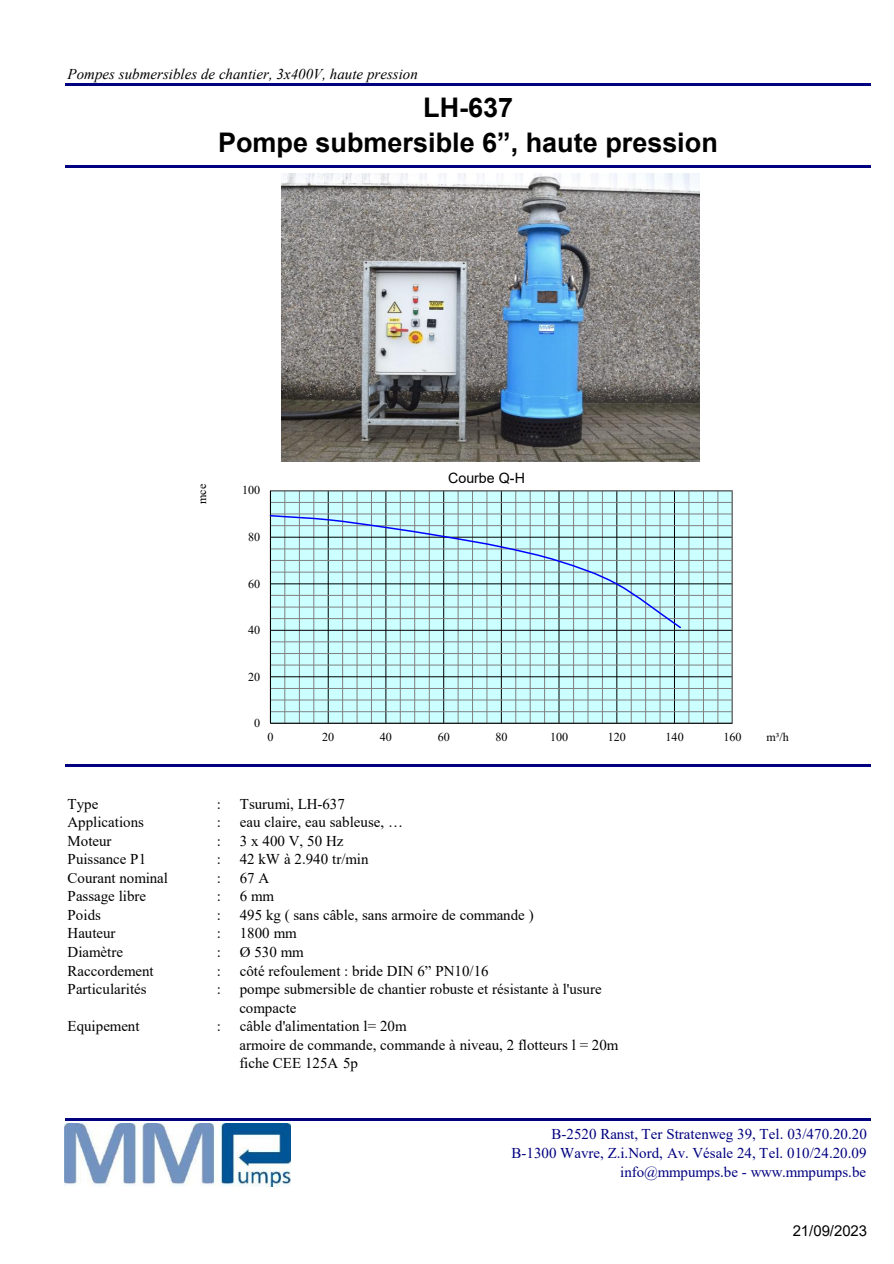
<style>
.page{position:relative;width:894px;height:1264px;background:#fff}
.page>*{position:absolute;margin:0;border:0;box-sizing:border-box;transform-origin:0 0}
.t1{font:700 27px/34.5px "Arial";color:#000;text-align:center}
.t2{font:15px/18.6px "Times New Roman";color:#000}
.t3{font:15px/19.2px "Times New Roman";color:#000080;text-align:right}
.t4{font:italic 15px "Times New Roman";color:#000}
.t5{font:15px "Arial";color:#000}
.t6{font:14.25px "Arial";color:#000}
.t7{font:12px "Times New Roman";letter-spacing:-.005em;color:#000}
</style>
<div class="page">
<hr style="left:65px;top:83px;width:805px;height:3px;background:#000080">
<hr style="left:65px;top:165px;width:805px;height:3px;background:#000080">
<hr style="left:65px;top:764px;width:805px;height:3px;background:#000080">
<hr style="left:65px;top:1118px;width:805px;height:3px;background:#000080">
<div style="left:270px;top:491px;width:462px;height:232px;background:#cff"></div>
<hr style="left:284px;top:491px;width:1px;height:232px;background:#808080">
<hr style="left:299px;top:491px;width:1px;height:232px;background:#808080">
<hr style="left:313px;top:491px;width:1px;height:232px;background:#808080">
<hr style="left:342px;top:491px;width:1px;height:232px;background:#808080">
<hr style="left:356px;top:491px;width:1px;height:232px;background:#808080">
<hr style="left:371px;top:491px;width:1px;height:232px;background:#808080">
<hr style="left:400px;top:491px;width:1px;height:232px;background:#808080">
<hr style="left:414px;top:491px;width:1px;height:232px;background:#808080">
<hr style="left:429px;top:491px;width:1px;height:232px;background:#808080">
<hr style="left:457px;top:491px;width:1px;height:232px;background:#808080">
<hr style="left:472px;top:491px;width:1px;height:232px;background:#808080">
<hr style="left:486px;top:491px;width:1px;height:232px;background:#808080">
<hr style="left:515px;top:491px;width:1px;height:232px;background:#808080">
<hr style="left:529px;top:491px;width:1px;height:232px;background:#808080">
<hr style="left:544px;top:491px;width:1px;height:232px;background:#808080">
<hr style="left:573px;top:491px;width:1px;height:232px;background:#808080">
<hr style="left:587px;top:491px;width:1px;height:232px;background:#808080">
<hr style="left:602px;top:491px;width:1px;height:232px;background:#808080">
<hr style="left:630px;top:491px;width:1px;height:232px;background:#808080">
<hr style="left:645px;top:491px;width:1px;height:232px;background:#808080">
<hr style="left:659px;top:491px;width:1px;height:232px;background:#808080">
<hr style="left:688px;top:491px;width:1px;height:232px;background:#808080">
<hr style="left:703px;top:491px;width:1px;height:232px;background:#808080">
<hr style="left:717px;top:491px;width:1px;height:232px;background:#808080">
<hr style="left:328px;top:491px;width:1px;height:232px;background:#000">
<hr style="left:385px;top:491px;width:1px;height:232px;background:#000">
<hr style="left:443px;top:491px;width:1px;height:232px;background:#000">
<hr style="left:501px;top:491px;width:1px;height:232px;background:#000">
<hr style="left:558px;top:491px;width:1px;height:232px;background:#000">
<hr style="left:616px;top:491px;width:1px;height:232px;background:#000">
<hr style="left:674px;top:491px;width:1px;height:232px;background:#000">
<hr style="left:270px;top:711px;width:462px;height:1px;background:#808080">
<hr style="left:270px;top:699px;width:462px;height:1px;background:#808080">
<hr style="left:270px;top:688px;width:462px;height:1px;background:#808080">
<hr style="left:270px;top:664px;width:462px;height:1px;background:#808080">
<hr style="left:270px;top:653px;width:462px;height:1px;background:#808080">
<hr style="left:270px;top:641px;width:462px;height:1px;background:#808080">
<hr style="left:270px;top:618px;width:462px;height:1px;background:#808080">
<hr style="left:270px;top:606px;width:462px;height:1px;background:#808080">
<hr style="left:270px;top:595px;width:462px;height:1px;background:#808080">
<hr style="left:270px;top:571px;width:462px;height:1px;background:#808080">
<hr style="left:270px;top:560px;width:462px;height:1px;background:#808080">
<hr style="left:270px;top:548px;width:462px;height:1px;background:#808080">
<hr style="left:270px;top:525px;width:462px;height:1px;background:#808080">
<hr style="left:270px;top:513px;width:462px;height:1px;background:#808080">
<hr style="left:270px;top:502px;width:462px;height:1px;background:#808080">
<hr style="left:270px;top:676px;width:462px;height:1px;background:#000">
<hr style="left:270px;top:630px;width:462px;height:1px;background:#000">
<hr style="left:270px;top:583px;width:462px;height:1px;background:#000">
<hr style="left:270px;top:537px;width:462px;height:1px;background:#000">
<div style="left:270px;top:490px;width:462px;height:233px;border:1px solid #808080"></div>
<hr style="left:270px;top:723px;width:462px;height:1px;background:#000">
<hr style="left:270px;top:491px;width:1px;height:232px;background:#000">
<svg style="left:269px;top:514px;width:413px;height:115px"></svg>
<img style="left:64px;top:1123px;width:227px;height:62px">
<img style="left:282px;top:173px;width:417px;height:289px">
<p class="t4" style="left:68px;top:69px;width:352px">Pompes submersibles de chantier, 3x400V, haute pression</p>
<h1 class="t1" style="left:218px;top:93px;width:501px">LH-637<br>Pompe submersible 6”, haute pression</h1>
<p class="t7" style="left:198px;top:504px;width:22px;rotate:-90deg">mce</p>
<p class="t7" style="left:242px;top:486px;width:20px">100</p>
<p class="t7" style="left:248px;top:532px;width:13px">80</p>
<p class="t7" style="left:248px;top:579px;width:13px">60</p>
<p class="t7" style="left:248px;top:625px;width:13px">40</p>
<p class="t7" style="left:248px;top:672px;width:13px">20</p>
<p class="t7" style="left:254px;top:718px;width:8px">0</p>
<p class="t6" style="left:448px;top:472px;width:78px">Courbe Q-H</p>
<p class="t7" style="left:267px;top:732px;width:8px">0</p>
<p class="t7" style="left:322px;top:732px;width:13px">20</p>
<p class="t7" style="left:380px;top:732px;width:13px">40</p>
<p class="t7" style="left:437px;top:732px;width:13px">60</p>
<p class="t7" style="left:495px;top:732px;width:13px">80</p>
<p class="t7" style="left:550px;top:732px;width:20px">100</p>
<p class="t7" style="left:607px;top:732px;width:20px">120</p>
<p class="t7" style="left:665px;top:732px;width:20px">140</p>
<p class="t7" style="left:723px;top:732px;width:20px">160</p>
<p class="t2" style="left:68px;top:795px;width:32px">Type</p>
<p class="t2" style="left:217px;top:795px;width:6px">:</p>
<p class="t2" style="left:240px;top:795px;width:107px">Tsurumi, LH-637</p>
<p class="t2" style="left:68px;top:814px;width:78px">Applications</p>
<p class="t2" style="left:217px;top:814px;width:6px">:</p>
<p class="t2" style="left:240px;top:814px;width:165px">eau claire, eau sableuse, …</p>
<p class="t2" style="left:68px;top:832px;width:46px">Moteur</p>
<p class="t2" style="left:217px;top:832px;width:6px">:</p>
<p class="t2" style="left:240px;top:832px;width:105px">3 x 400 V, 50 Hz</p>
<p class="t2" style="left:68px;top:851px;width:80px">Puissance P1</p>
<p class="t2" style="left:217px;top:851px;width:6px">:</p>
<p class="t2" style="left:240px;top:851px;width:130px">42 kW à 2.940 tr/min</p>
<p class="t2" style="left:68px;top:869px;width:102px">Courant nominal</p>
<p class="t2" style="left:217px;top:869px;width:6px">:</p>
<p class="t2" style="left:240px;top:869px;width:31px">67 A</p>
<p class="t2" style="left:68px;top:888px;width:80px">Passage libre</p>
<p class="t2" style="left:217px;top:888px;width:6px">:</p>
<p class="t2" style="left:240px;top:888px;width:36px">6 mm</p>
<p class="t2" style="left:68px;top:907px;width:35px">Poids</p>
<p class="t2" style="left:217px;top:907px;width:6px">:</p>
<p class="t2" style="left:240px;top:907px;width:295px">495 kg ( sans câble, sans armoire de commande )</p>
<p class="t2" style="left:68px;top:925px;width:50px">Hauteur</p>
<p class="t2" style="left:217px;top:925px;width:6px">:</p>
<p class="t2" style="left:240px;top:925px;width:58px">1800 mm</p>
<p class="t2" style="left:68px;top:944px;width:57px">Diamètre</p>
<p class="t2" style="left:217px;top:944px;width:6px">:</p>
<p class="t2" style="left:240px;top:944px;width:66px">Ø 530 mm</p>
<p class="t2" style="left:68px;top:962px;width:88px">Raccordement</p>
<p class="t2" style="left:217px;top:962px;width:6px">:</p>
<p class="t2" style="left:240px;top:962px;width:250px">côté refoulement : bride DIN 6” PN10/16</p>
<p class="t2" style="left:68px;top:981px;width:81px">Particularités</p>
<p class="t2" style="left:217px;top:981px;width:6px">:</p>
<p class="t2" style="left:239px;top:981px;width:364px">pompe submersible de chantier robuste et résistante à l'usure compacte</p>
<p class="t2" style="left:68px;top:1018px;width:73px">Equipement</p>
<p class="t2" style="left:217px;top:1018px;width:6px">:</p>
<p class="t2" style="left:239px;top:1018px;width:380px">câble d'alimentation l= 20m<br>armoire de commande, commande à niveau, 2 flotteurs l = 20m fiche CEE 125A 5p</p>
<p class="t7" style="left:766px;top:733px;width:24px">m³/h</p>
<p class="t3" style="left:511px;top:1125px;width:356px">B-2520 Ranst, Ter Stratenweg 39, Tel. 03/470.20.20<br>B-1300 Wavre, Z.i.Nord, Av. Vésale 24, Tel. 010/24.20.09 info@mmpumps.be - www.mmpumps.be</p>
<p class="t5" style="left:792px;top:1225px;width:76px">21/09/2023</p>
</div>
